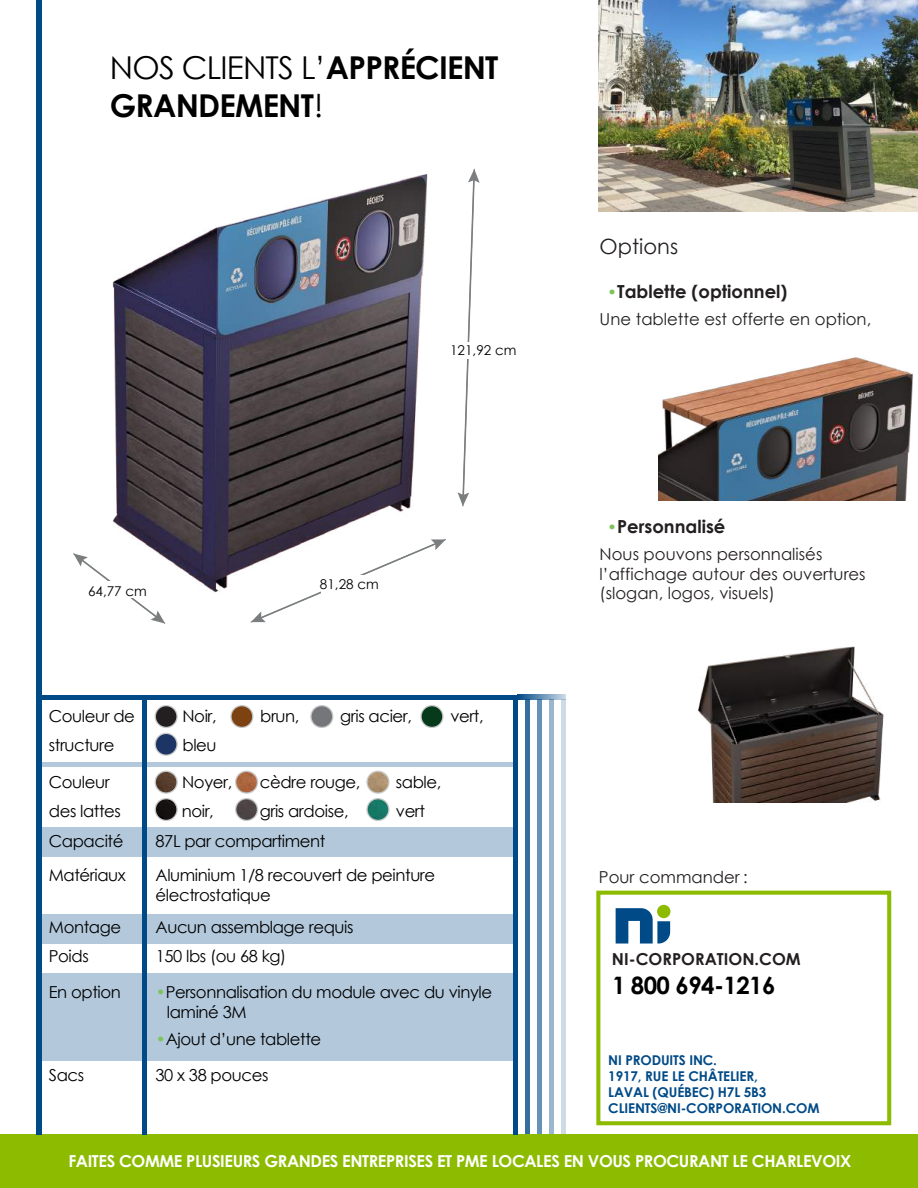
<style>
.page{position:relative;width:918px;height:1188px;background:#fff}
.page>*{position:absolute;margin:0;border:0;box-sizing:border-box;transform-origin:0 0}
.t1{font:700 31.5px/37.8px "Century Gothic";letter-spacing:-.025em;color:#000001}
.t2{font:700 24px "Century Gothic";letter-spacing:-.025em;color:#000001}
.t3{font:21px "Century Gothic";color:#231f20}
.t4{font:700 18px "Century Gothic";color:#231f20}
.t5{font:16.5px/29.2px "Century Gothic";letter-spacing:-.025em;color:#000001}
.t6{font:16.5px/19.5px "Century Gothic";color:#231f20}
.t7{font:700 16.5px "Century Gothic";letter-spacing:-.025em;color:#fff}
.t8{font:700 16.5px "Century Gothic";color:#231f20}
.t9{font:700 13.5px/16.2px "Century Gothic";letter-spacing:-.01em;color:#004a87}
.t10{font:13.5px "Century Gothic";color:#000001}
.s1{font-weight:400}
.s2{color:#7dc45b}
.s3{font-weight:400;font-size:16.5px;color:#7dc45b}
</style>
<div class="page">
<div style="left:596px;top:891px;width:295px;height:234px;border:4px solid #8dbb00"></div>
<div style="left:0;top:1134px;width:918px;height:54px;background:#8dbb00"></div>
<div style="left:37px;top:0;width:5px;height:1134px;background:#004a87"></div>
<svg style="left:616px;top:908px;width:54px;height:36px"></svg>
<div style="left:657px;top:905px;width:13px;height:13px;background:#8dbb00;border-radius:50%"></div>
<img style="left:658px;top:357px;width:255px;height:143px">
<img style="left:599px;top:0;width:319px;height:211px">
<img style="left:698px;top:646px;width:186px;height:156px">
<img style="left:36px;top:91px;width:444px;height:584px">
<div style="left:40px;top:827px;width:477px;height:30px;background:#b3c9db"></div>
<div style="left:40px;top:914px;width:477px;height:30px;background:#b3c9db"></div>
<div style="left:40px;top:973px;width:477px;height:88px;background:#b3c9db"></div>
<hr style="left:37px;top:762px;width:481px;height:4px;background:#b3c9db">
<hr style="left:37px;top:695px;width:481px;height:4px;background:#004a87">
<svg style="left:518px;top:695px;width:47px;height:4px"></svg>
<hr style="left:143px;top:695px;width:4px;height:439px;background:#004a87">
<div style="left:513px;top:695px;width:5px;height:439px;background:#004a87"></div>
<div style="left:525px;top:699px;width:5px;height:435px;background:#336e9f"></div>
<div style="left:537px;top:699px;width:5px;height:435px;background:#6692b7"></div>
<div style="left:549px;top:699px;width:5px;height:435px;background:#9ab7cf"></div>
<svg style="left:155px;top:771px;width:23px;height:23px"></svg>
<img style="left:156px;top:772px;width:20px;height:20px;border-radius:10px">
<svg style="left:366px;top:771px;width:24px;height:23px"></svg>
<img style="left:368px;top:772px;width:20px;height:20px;border-radius:10px">
<svg style="left:235px;top:771px;width:23px;height:23px"></svg>
<img style="left:236px;top:772px;width:21px;height:20px;border-radius:10px">
<svg style="left:155px;top:705px;width:23px;height:23px"></svg>
<div style="left:156px;top:706px;width:20px;height:21px;background:#231f20;border-radius:50%"></div>
<svg style="left:230px;top:705px;width:23px;height:23px"></svg>
<div style="left:232px;top:706px;width:20px;height:21px;background:#7c4212;border-radius:50%"></div>
<svg style="left:310px;top:705px;width:23px;height:23px"></svg>
<div style="left:312px;top:706px;width:20px;height:21px;background:#757679;border-radius:50%"></div>
<svg style="left:420px;top:705px;width:24px;height:23px"></svg>
<div style="left:422px;top:706px;width:20px;height:21px;background:#063a1b;border-radius:50%"></div>
<svg style="left:155px;top:798px;width:23px;height:23px"></svg>
<img style="left:156px;top:799px;width:20px;height:21px;border-radius:10px">
<svg style="left:155px;top:733px;width:23px;height:23px"></svg>
<div style="left:156px;top:734px;width:20px;height:21px;background:#1d3564;border-radius:50%"></div>
<svg style="left:235px;top:798px;width:23px;height:23px"></svg>
<img style="left:236px;top:799px;width:21px;height:21px;border-radius:10px">
<svg style="left:366px;top:798px;width:24px;height:23px"></svg>
<img style="left:368px;top:799px;width:20px;height:21px;border-radius:10px">
<hr style="left:561px;top:699px;width:4px;height:435px;background:#cddbe7">
<h1 class="t1" style="left:110px;top:48px;width:390px"><span class="s1">NOS CLIENTS L’</span>APPRÉCIENT<br>GRANDEMENT<span class="s1">!</span></h1>
<p class="t10" style="left:88px;top:582px;width:60px">64,77 cm</p>
<p class="t10" style="left:450px;top:341px;width:68px">121,92 cm</p>
<p class="t10" style="left:320px;top:575px;width:60px">81,28 cm</p>
<p class="t5" style="left:49px;top:702px;width:88px;line-height:28.5px">Couleur de structure</p>
<p class="t5" style="left:183px;top:701px;width:36px">Noir,</p>
<p class="t5" style="left:260px;top:701px;width:41px">brun,</p>
<p class="t5" style="left:340px;top:701px;width:73px">gris acier,</p>
<p class="t5" style="left:450px;top:701px;width:35px">vert,</p>
<p class="t5" style="left:183px;top:730px;width:36px">bleu</p>
<p class="t5" style="left:49px;top:767px;width:76px">Couleur des lattes<br>Capacité</p>
<p class="t5" style="left:49px;top:860px;width:79px">Matériaux</p>
<p class="t5" style="left:49px;top:913px;width:74px">Montage</p>
<p class="t5" style="left:49px;top:942px;width:41px">Poids</p>
<p class="t5" style="left:49px;top:977px;width:74px">En option</p>
<p class="t5" style="left:182px;top:767px;width:52px">Noyer,</p>
<p class="t5" style="left:260px;top:767px;width:102px">cèdre rouge,</p>
<p class="t5" style="left:396px;top:767px;width:47px">sable,</p>
<p class="t5" style="left:182px;top:796px;width:34px">noir,</p>
<p class="t5" style="left:260px;top:796px;width:90px">gris ardoise,</p>
<p class="t5" style="left:396px;top:796px;width:31px">vert</p>
<p class="t5" style="left:156px;top:823px;width:281px;line-height:34.3px">87L par compartiment<br>Aluminium 1/8 recouvert de peinture</p>
<p class="t5" style="left:156px;top:878px;width:199px;line-height:32.5px">électrostatique<br>Aucun assemblage requis</p>
<p class="t5" style="left:156px;top:942px;width:132px">150 lbs (ou 68 kg)</p>
<p class="t5" style="left:167px;top:982px;width:327px;line-height:19.8px;text-indent:-11px"><span class="s2">•</span>Personnalisation du module avec du vinyle laminé 3M</p>
<p class="t5" style="left:156px;top:1024px;width:167px"><span class="s2">•</span>Ajout d’une tablette</p>
<p class="t5" style="left:49px;top:1060px;width:37px">Sacs</p>
<p class="t5" style="left:156px;top:1060px;width:114px">30 x 38 pouces</p>
<p class="t3" style="left:600px;top:232px;width:80px">Options</p>
<p class="t4" style="left:607px;top:277px;width:182px"><span class="s3">•</span>Tablette (optionnel)</p>
<p class="t6" style="left:600px;top:309px;width:273px">Une tablette est offerte en option,</p>
<p class="t4" style="left:607px;top:513px;width:120px"><span class="s3">•</span>Personnalisé</p>
<p class="t6" style="left:600px;top:544px;width:268px">Nous pouvons personnalisés l’affichage autour des ouvertures (slogan, logos, visuels)</p>
<p class="t6" style="left:599px;top:867px;width:150px">Pour commander :</p>
<p class="t8" style="left:612px;top:947px;width:190px">NI-CORPORATION.COM</p>
<h2 class="t2" style="left:612px;top:967px;width:165px">1 800 694-1216</h2>
<p class="t9" style="left:608px;top:1051px;width:213px">NI PRODUITS INC.<br>1917, RUE LE CHÂTELIER,<br>LAVAL (QUÉBEC) H7L 5B3<br>CLIENTS@NI-CORPORATION.COM</p>
<p class="t7" style="left:68px;top:1149px;width:784px">FAITES COMME PLUSIEURS GRANDES ENTREPRISES ET PME LOCALES EN VOUS PROCURANT LE CHARLEVOIX</p>
</div>
